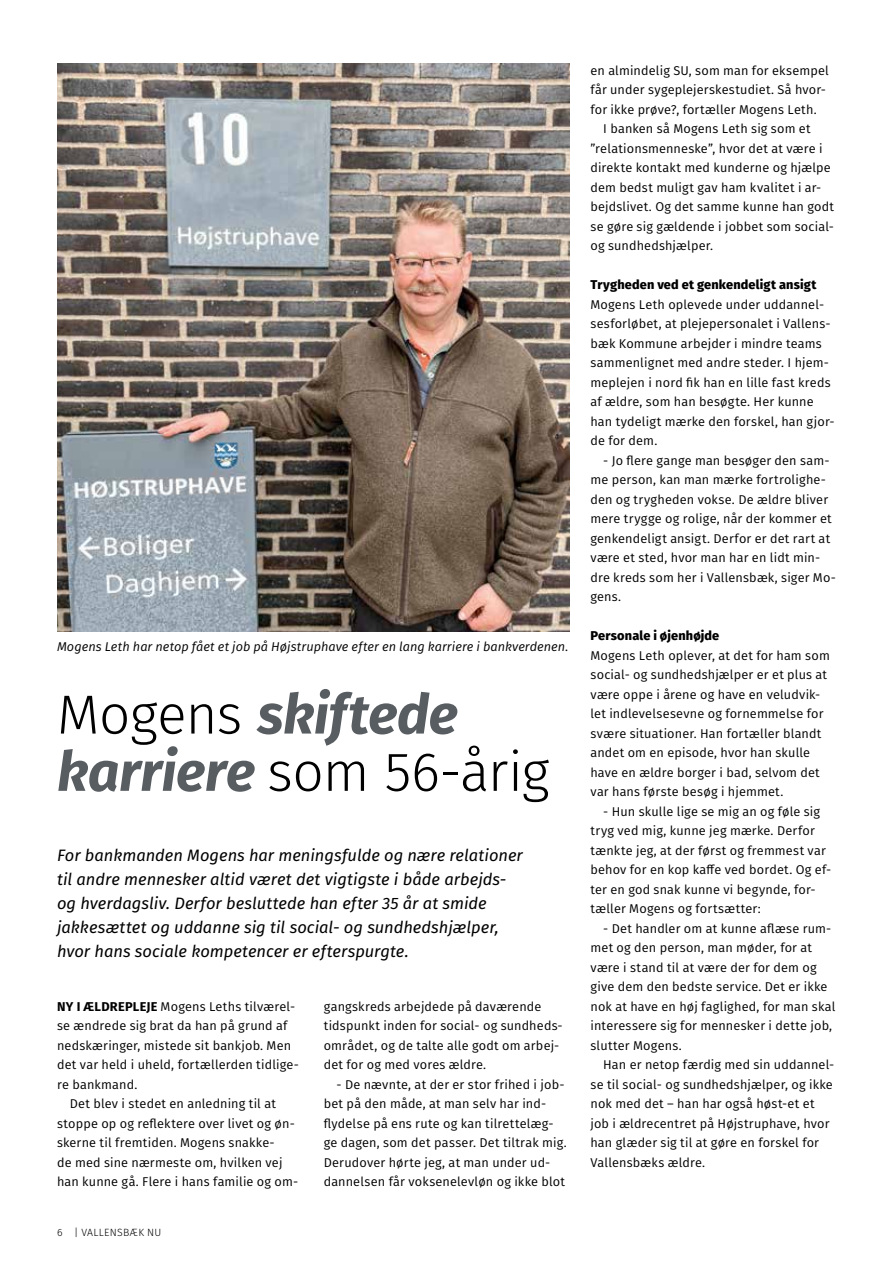
<style>
.page{position:relative;width:893px;height:1263px;background:#fff}
.page>*{position:absolute;margin:0;border:0;box-sizing:border-box;transform-origin:0 0}
.t1{font:300 55.05px/57.3px "Fira Sans";letter-spacing:-.01em;color:#000}
.t2{font:italic 16.5px/24px "Fira Sans";color:#000}
.t3{font:12.75px/19.5px "Fira Sans";letter-spacing:.01em;color:#000}
.t4{font:italic 12.75px "Fira Sans";color:#000}
.t5{font:800 12.75px "Fira Sans";letter-spacing:.015em;color:#000}
.t6{font:300 10.5px "Fira Sans";letter-spacing:.025em;color:#000}
.s1{font-weight:700;font-style:italic;color:#585d62}
.s2{font-weight:700}
</style>
<div class="page">
<img style="left:57px;top:64px;width:512px;height:567px">
<p class="t4" style="left:57px;top:637px;width:513px">Mogens Leth har netop fået et job på Højstruphave efter en lang karriere i bankverdenen.</p>
<h1 class="t1" style="left:57px;top:685px;width:494px">Mogens <span class="s1">skiftede karriere</span> som 56-årig</h1>
<p class="t2" style="left:57px;top:843px;width:467px">For bankmanden Mogens har meningsfulde og nære relationer til andre mennesker altid været det vigtigste i både arbejds&shy;og hverdagsliv. Derfor besluttede han efter 35 år at smide jakkesættet og uddanne sig til social- og sundhedshjælper, hvor hans sociale kompetencer er efterspurgte.</p>
<p class="t3" style="left:57px;top:996px;width:240px"><span class="s2">NY I ÆLDREPLEJE</span> Mogens Leths tilværel-</p>
<p class="t3" style="left:57px;top:1016px;width:232px">se ændrede sig brat da han på grund af</p>
<p class="t3" style="left:57px;top:1035px;width:236px">nedskæringer, mistede sit bankjob. Men</p>
<p class="t3" style="left:57px;top:1055px;width:243px">det var held i uheld, fortællerden tidlige-</p>
<p class="t3" style="left:57px;top:1074px;width:82px">re bankmand.</p>
<p class="t3" style="left:70px;top:1094px;width:208px">Det blev i stedet en anledning til at</p>
<p class="t3" style="left:57px;top:1113px;width:239px">stoppe op og reflektere over livet og øn-</p>
<p class="t3" style="left:57px;top:1133px;width:219px">skerne til fremtiden. Mogens snakke-</p>
<p class="t3" style="left:57px;top:1152px;width:227px">de med sine nærmeste om, hvilken vej</p>
<p class="t3" style="left:57px;top:1172px;width:243px">han kunne gå. Flere i hans familie og om-</p>
<p class="t6" style="left:57px;top:1225px;width:106px">6 | VALLENSBÆK NU</p>
<p class="t3" style="left:324px;top:996px;width:240px">gangskreds arbejdede på daværende tidspunkt inden for social- og sundheds&shy;området, og de talte alle godt om arbej&shy;det for og med vores ældre.</p>
<p class="t3" style="left:324px;top:1074px;width:244px;text-indent:13px">- De nævnte, at der er stor frihed i job&shy;bet på den måde, at man selv har ind&shy;flydelse på ens rute og kan tilrettelæg&shy;ge dagen, som det passer. Det tiltrak mig.<br>Derudover hørte jeg, at man under ud&shy;dannelsen får voksenelevløn og ikke blot</p>
<p class="t3" style="left:590px;top:60px;width:240px">en almindelig SU, som man for eksempel</p>
<p class="t3" style="left:590px;top:80px;width:237px">får under sygeplejerskestudiet. Så hvor-</p>
<p class="t3" style="left:590px;top:99px;width:228px">for ikke prøve?, fortæller Mogens Leth.</p>
<p class="t3" style="left:603px;top:119px;width:209px">I banken så Mogens Leth sig som et</p>
<p class="t3" style="left:590px;top:138px;width:234px">”relationsmenneske”, hvor det at være i</p>
<p class="t3" style="left:590px;top:158px;width:242px">direkte kontakt med kunderne og hjælpe</p>
<p class="t3" style="left:590px;top:177px;width:232px">dem bedst muligt gav ham kvalitet i ar-</p>
<p class="t3" style="left:590px;top:197px;width:245px">bejdslivet. Og det samme kunne han godt</p>
<p class="t3" style="left:590px;top:216px;width:245px">se gøre sig gældende i jobbet som social-</p>
<p class="t3" style="left:590px;top:236px;width:124px">og sundhedshjælper.</p>
<p class="t5" style="left:590px;top:274px;width:227px">Trygheden ved et genkendeligt ansigt</p>
<p class="t3" style="left:590px;top:294px;width:245px">Mogens Leth oplevede under uddannel&shy;sesforløbet, at plejepersonalet i Vallens&shy;bæk Kommune arbejder i mindre teams sammenlignet med andre steder. I hjem&shy;meplejen i nord fik han en lille fast kreds af ældre, som han besøgte. Her kunne han tydeligt mærke den forskel, han gjor&shy;de for dem.</p>
<p class="t3" style="left:590px;top:450px;width:247px;text-indent:13px">- Jo flere gange man besøger den sam&shy;me person, kan man mærke fortrolighe&shy;den og trygheden vokse. De ældre bliver mere trygge og rolige, når der kommer et genkendeligt ansigt. Derfor er det rart at være et sted, hvor man har en lidt min&shy;dre kreds som her i Vallensbæk, siger Mo&shy;gens.</p>
<p class="t5" style="left:590px;top:625px;width:130px">Personale i øjenhøjde</p>
<p class="t3" style="left:590px;top:645px;width:241px">Mogens Leth oplever, at det for ham som social- og sundhedshjælper er et plus at være oppe i årene og have en veludvik&shy;let indlevelsesevne og fornemmelse for svære situationer. Han fortæller blandt andet om en episode, hvor han skulle have en ældre borger i bad, selvom det var hans første besøg i hjemmet.</p>
<p class="t3" style="left:590px;top:801px;width:242px;text-indent:13px">- Hun skulle lige se mig an og føle sig tryg ved mig, kunne jeg mærke. Derfor tænkte jeg, at der først og fremmest var behov for en kop kaffe ved bordet. Og ef&shy;ter en god snak kunne vi begynde, for&shy;tæller Mogens og fortsætter:</p>
<p class="t3" style="left:590px;top:918px;width:246px;text-indent:13px">- Det handler om at kunne aflæse rum&shy;met og den person, man møder, for at være i stand til at være der for dem og give dem den bedste service. Det er ikke nok at have en høj faglighed, for man skal interessere sig for mennesker i dette job, slutter Mogens.</p>
<p class="t3" style="left:590px;top:1054px;width:245px;text-indent:13px">Han er netop færdig med sin uddannel&shy;se til social- og sundhedshjælper, og ikke nok med det – han har også høst-et et job i ældrecentret på Højstruphave, hvor han glæder sig til at gøre en forskel for Vallensbæks ældre.</p>
</div>
